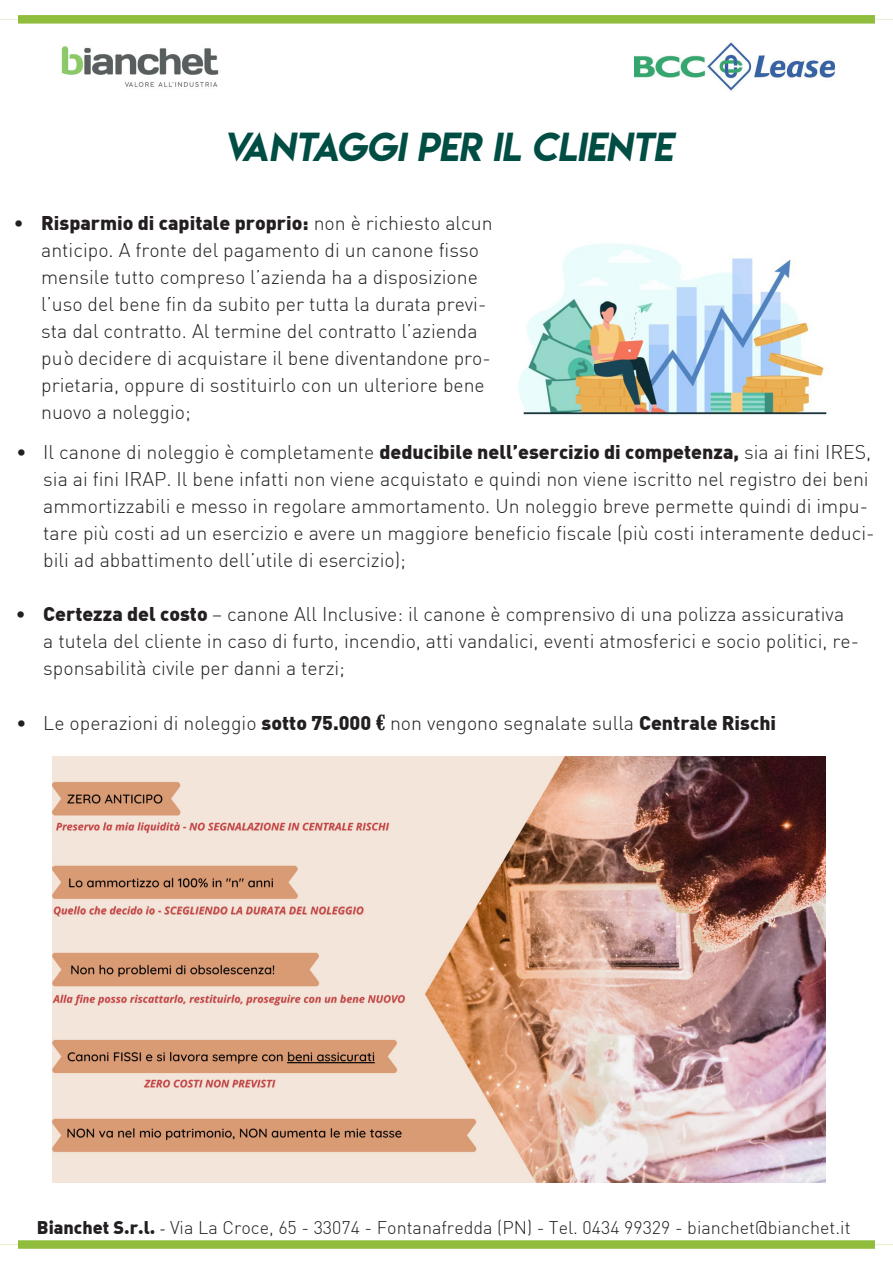
<style>
.page{position:relative;width:893px;height:1263px;background:#fff}
.page>*{position:absolute;margin:0;border:0;box-sizing:border-box;transform-origin:0 0}
.t1{font:italic 36px "Lemon Milk";color:#004d43}
.t2{font:300 19.5px/27px "DIN";color:#231f20}
.t3{font:300 18px "DIN";color:#231f20}
.s1{font-weight:900}
.s2{font-family:"Bernard";font-weight:400;font-stretch:condensed}
.s3{font-family:"DIN Alternate";font-weight:900}
.s4{font-family:"Minion Pro";font-weight:400}
</style>
<div class="page">
<svg style="left:0;top:15px;width:893px;height:9px"></svg>
<svg style="left:0;top:1240px;width:893px;height:9px"></svg>
<img style="left:61px;top:46px;width:158px;height:41px">
<img style="left:635px;top:42px;width:199px;height:49px">
<img style="left:518px;top:243px;width:309px;height:172px">
<img style="left:53px;top:757px;width:773px;height:425px">
<p class="t1" style="left:223px;top:121px;width:459px">VANTAGGI PER IL CLIENTE</p>
<p class="t2" style="left:41px;top:209px;width:453px;text-indent:-27px"><span class="s1">• Risparmio di capitale proprio:</span> non è richiesto alcun anticipo. A fronte del pagamento di un canone fisso mensile tutto compreso l’azienda ha a disposizione l’uso del bene fin da subito per tutta la durata previ&shy;sta dal contratto. Al termine del contratto l’azienda può decidere di acquistare il bene diventandone pro&shy;prietaria, oppure di sostituirlo con un ulteriore bene nuovo a noleggio;</p>
<p class="t2" style="left:43px;top:439px;width:833px;text-indent:-27px">• Il canone di noleggio è completamente <span class="s1">deducibile nell’esercizio di competenza,</span> sia ai fini IRES, sia ai fini IRAP. Il bene infatti non viene acquistato e quindi non viene iscritto nel registro dei beni ammortizzabili e messo in regolare ammortamento. Un noleggio breve permette quindi di impu&shy;tare più costi ad un esercizio e avere un maggiore beneficio fiscale (più costi interamente deduci&shy;bili ad abbattimento dell’utile di esercizio);</p>
<p class="t2" style="left:43px;top:601px;width:817px;text-indent:-27px"><span class="s1">• Certezza del costo</span> – canone All Inclusive: il canone è comprensivo di una polizza assicurativa a tutela del cliente in caso di furto, incendio, atti vandalici, eventi atmosferici e socio politici, re&shy;sponsabilità civile per danni a terzi;</p>
<p class="t2" style="left:16px;top:709px;width:761px">• Le operazioni di noleggio <span class="s1">sotto 75.000</span> <span class="s2">€</span> non vengono segnalate sulla <span class="s1">Centrale Rischi</span></p>
<p class="t3" style="left:37px;top:1216px;width:815px"><span class="s3">Bianchet S.r.l.</span> <span class="s4">-</span> Via La Croce, 65 - 33074 - Fontanafredda (PN) - Tel. 0434 99329 - bianchet@bianchet.it</p>
</div>
